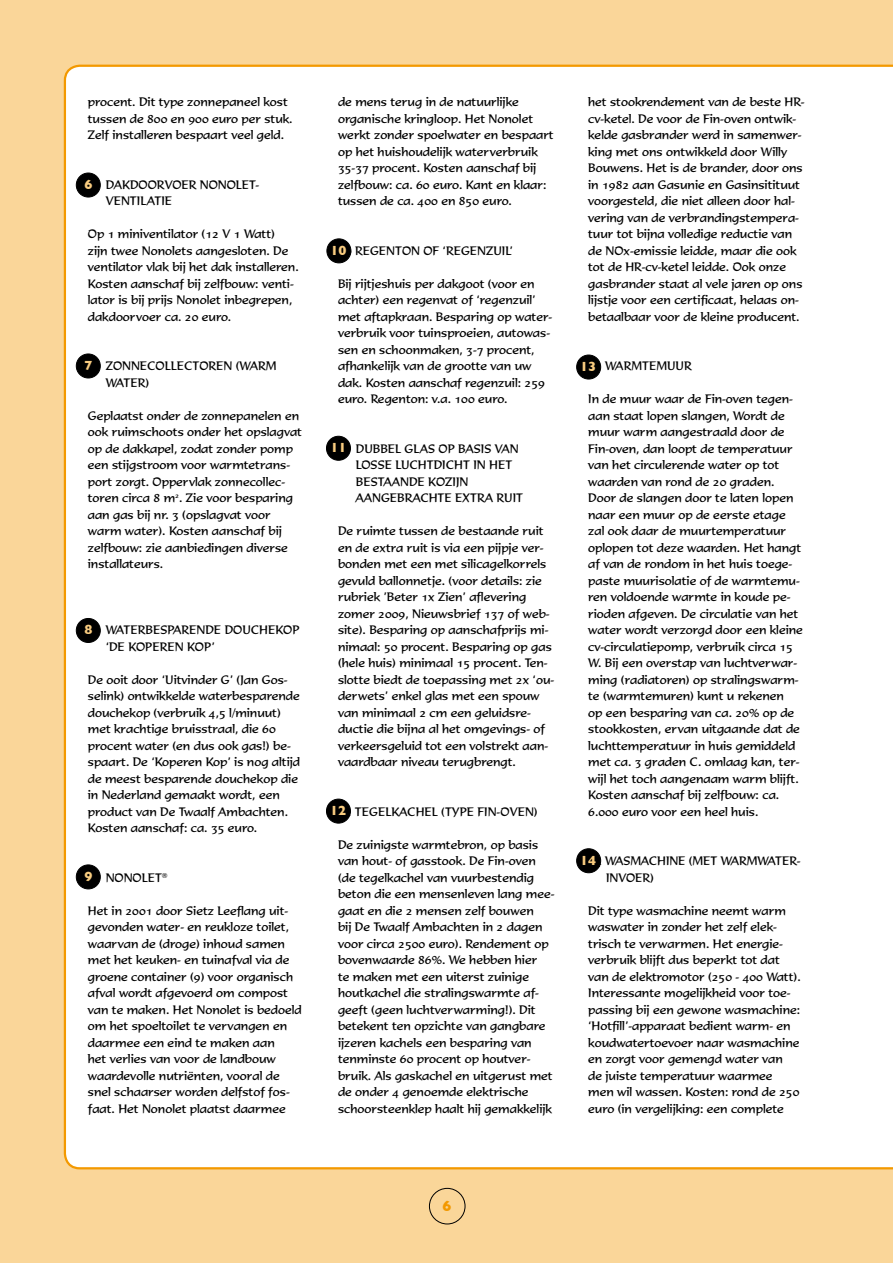
<style>
.page{position:relative;width:893px;height:1263px;background:#fad699}
.page>*{position:absolute;margin:0;border:0;box-sizing:border-box;transform-origin:0 0}
.t1{font:700 15px "Gill Sans";color:#f39900}
.t2{font:700 13.5px "Gill Sans";color:#f9cc80}
.t3{font:12px/16.5px "Formal 436 BT";color:#000}
.t4{font:12px "Formal 436 BT";letter-spacing:.06em;color:#000}
.t5{font:12px/16.5px "Formal 436 BT";letter-spacing:.09em;color:#000}
.t6{font:12px "Formal 436 BT";letter-spacing:.07em;color:#000}
.t7{font:12px "Formal 436 BT";letter-spacing:.03em;color:#000}
</style>
<div class="page">
<div style="left:64px;top:65px;width:829px;height:1104px;background:#fff"></div>
<div style="left:577px;top:849px;width:24px;height:24px;background:#000;border-radius:50%"></div>
<div style="left:576px;top:848px;width:25px;height:25px;border:1px solid #000;border-radius:50%"></div>
<div style="left:577px;top:355px;width:24px;height:24px;background:#000;border-radius:50%"></div>
<div style="left:576px;top:355px;width:25px;height:24px;border:1px solid #000;border-radius:50%"></div>
<div style="left:326px;top:799px;width:24px;height:24px;background:#000;border-radius:50%"></div>
<div style="left:326px;top:799px;width:25px;height:24px;border:1px solid #000;border-radius:50%"></div>
<div style="left:326px;top:436px;width:24px;height:24px;background:#000;border-radius:50%"></div>
<div style="left:326px;top:436px;width:25px;height:25px;border:1px solid #000;border-radius:50%"></div>
<div style="left:327px;top:239px;width:24px;height:24px;background:#000;border-radius:50%"></div>
<div style="left:326px;top:238px;width:25px;height:25px;border:1px solid #000;border-radius:50%"></div>
<div style="left:76px;top:865px;width:24px;height:24px;background:#000;border-radius:50%"></div>
<div style="left:76px;top:864px;width:25px;height:25px;border:1px solid #000;border-radius:50%"></div>
<div style="left:76px;top:618px;width:24px;height:24px;background:#000;border-radius:50%"></div>
<div style="left:76px;top:618px;width:25px;height:25px;border:1px solid #000;border-radius:50%"></div>
<div style="left:76px;top:354px;width:24px;height:24px;background:#000;border-radius:50%"></div>
<div style="left:76px;top:354px;width:25px;height:24px;border:1px solid #000;border-radius:50%"></div>
<div style="left:76px;top:173px;width:24px;height:24px;background:#000;border-radius:50%"></div>
<div style="left:76px;top:173px;width:25px;height:24px;border:1px solid #000;border-radius:50%"></div>
<div style="left:429px;top:1188px;width:36px;height:36px;border:1px solid #000;border-radius:50%"></div>
<p class="t3" style="left:88px;top:94px;width:206px">procent. Dit type zonnepaneel kost tussen de 800 en 900 euro per stuk.<br>Zelf installeren bespaart veel geld.</p>
<p class="t3" style="left:88px;top:176px;width:27px">6. dakd</p>
<p class="t3" style="left:139px;top:176px;width:122px">oorvoer Nonolet-</p>
<p class="t3" style="left:88px;top:193px;width:12px">ve</p>
<p class="t3" style="left:121px;top:193px;width:52px">ntilatie</p>
<p class="t3" style="left:88px;top:226px;width:212px">Op 1 miniventilator (12 V 1 Watt)<br>zijn twee Nonolets aangesloten. De ventilator vlak bij het dak installeren.<br>Kosten aanschaf bij zelfbouw: venti&shy;lator is bij prijs Nonolet inbegrepen, dakdoorvoer ca. 20 euro.</p>
<p class="t2" style="left:85px;top:177px;width:10px">6</p>
<p class="t2" style="left:85px;top:357px;width:10px">7</p>
<p class="t5" style="left:88px;top:358px;width:190px">7. zonnecollectoren (warm wate</p>
<p class="t3" style="left:138px;top:374px;width:13px">r)</p>
<p class="t3" style="left:88px;top:407px;width:216px">Geplaatst onder de zonnepanelen en ook ruimschoots onder het opslagvat op de dakkapel, zodat zonder pomp een stijgstroom voor warmtetrans&shy;port zorgt. Oppervlak zonnecollec&shy;toren circa 8 m<sup>2</sup>. Zie voor besparing aan gas bij nr. 3 (opslagvat voor warm water). Kosten aanschaf bij zelfbouw: zie aanbiedingen diverse installateurs.</p>
<p class="t2" style="left:85px;top:622px;width:10px">8</p>
<p class="t3" style="left:88px;top:622px;width:27px">8. wate</p>
<p class="t6" style="left:138px;top:623px;width:131px">rbesparende douchek</p>
<p class="t3" style="left:283px;top:622px;width:18px">op</p>
<p class="t7" style="left:106px;top:639px;width:111px">‘de Koperen Kop’</p>
<p class="t3" style="left:88px;top:671px;width:214px">De ooit door ‘Uitvinder G’ (Jan Gos&shy;selink) ontwikkelde waterbesparende douchekop (verbruik 4,5 l/minuut) met krachtige bruisstraal, die 60 procent water (en dus ook gas!) be&shy;spaart. De ‘Koperen Kop’ is nog altijd de meest besparende douchekop die in Nederland gemaakt wordt, een product van De Twaalf Ambachten.<br>Kosten aanschaf: ca. 35 euro.</p>
<p class="t3" style="left:88px;top:869px;width:81px">9. Nonolet<sup>®</sup></p>
<p class="t3" style="left:88px;top:902px;width:215px">Het in 2001 door Sietz Leeflang uit&shy;gevonden water- en reukloze toilet, waarvan de (droge) inhoud samen met het keuken- en tuinafval via de groene container (9) voor organisch afval wordt afgevoerd om compost van te maken. Het Nonolet is bedoeld om het spoeltoilet te vervangen en daarmee een eind te maken aan<br>het verlies van voor de landbouw waardevolle nutriënten, vooral de snel schaarser worden delfstof fos&shy;faat. Het Nonolet plaatst daarmee</p>
<p class="t2" style="left:85px;top:868px;width:10px">9</p>
<p class="t3" style="left:338px;top:94px;width:217px">de mens terug in de natuurlijke organische kringloop. Het Nonolet werkt zonder spoelwater en bespaart op het huishoudelijk waterverbruik 35-37 procent. Kosten aanschaf bij zelfbouw: ca. 60 euro. Kant en klaar: tussen de ca. 400 en 850 euro.</p>
<p class="t4" style="left:338px;top:243px;width:176px">10 regenton of ‘Regenzuil’</p>
<p class="t3" style="left:338px;top:275px;width:216px">Bij rijtjeshuis per dakgoot (voor en achter) een regenvat of ‘regenzuil’ met aftapkraan. Besparing op water&shy;verbruik voor tuinsproeien, autowas&shy;sen en schoonmaken, 3-7 procent, afhankelijk van de grootte van uw dak. Kosten aanschaf regenzuil: 259 euro. Regenton: v.a. 100 euro.</p>
<p class="t3" style="left:338px;top:440px;width:44px">11 dubbe</p>
<p class="t2" style="left:330px;top:242px;width:18px">10</p>
<p class="t2" style="left:330px;top:440px;width:18px">11</p>
<p class="t3" style="left:356px;top:440px;width:164px;text-indent:39px">l glas Op basis van losse luchtd</p>
<p class="t3" style="left:442px;top:457px;width:56px">icht in het</p>
<p class="t3" style="left:338px;top:473px;width:12px">be</p>
<p class="t3" style="left:371px;top:473px;width:16px">staa</p>
<p class="t3" style="left:400px;top:473px;width:70px">nde kozijn</p>
<p class="t3" style="left:338px;top:490px;width:13px">aa</p>
<p class="t3" style="left:372px;top:490px;width:66px">ngebrachte</p>
<p class="t3" style="left:455px;top:490px;width:67px">extra ruit</p>
<p class="t3" style="left:338px;top:523px;width:218px">De ruimte tussen de bestaande ruit en de extra ruit is via een pijpje ver&shy;bonden met een met silicagelkorrels gevuld ballonnetje. (voor details: zie rubriek ’Beter 1x Zien’ aflevering zomer 2009, Nieuwsbrief 137 of web&shy;site). Besparing op aanschafprijs mi&shy;nimaal: 50 procent. Besparing op gas (hele huis) minimaal 15 procent. Ten&shy;slotte biedt de toepassing met 2x ‘ou&shy;derwets’ enkel glas met een spouw van minimaal 2 cm een geluidsre&shy;ductie die bijna al het omgevings- of verkeersgeluid tot een volstrekt aan&shy;vaardbaar niveau terugbrengt.</p>
<p class="t4" style="left:338px;top:804px;width:201px">12 tegelkachel (type Fin-oven)</p>
<p class="t3" style="left:338px;top:836px;width:218px">De zuinigste warmtebron, op basis van hout- of gasstook. De Fin-oven (de tegelkachel van vuurbestendig beton die een mensenleven lang mee&shy;gaat en die 2 mensen zelf bouwen<br>bij De Twaalf Ambachten in 2 dagen voor circa 2500 euro). Rendement op bovenwaarde 86%. We hebben hier<br>te maken met een uiterst zuinige houtkachel die stralingswarmte af&shy;geeft (geen luchtverwarming!). Dit betekent ten opzichte van gangbare ijzeren kachels een besparing van tenminste 60 procent op houtver&shy;bruik. Als gaskachel en uitgerust met de onder 4 genoemde elektrische schoorsteenklep haalt hij gemakkelijk</p>
<p class="t2" style="left:330px;top:803px;width:18px">12</p>
<p class="t3" style="left:588px;top:94px;width:218px">het stookrendement van de beste HR&shy;cv-ketel. De voor de Fin-oven ontwik&shy;kelde gasbrander werd in samenwer&shy;king met ons ontwikkeld door Willy Bouwens. Het is de brander, door ons in 1982 aan Gasunie en Gasinsitituut voorgesteld, die niet alleen door hal&shy;vering van de verbrandingstempera&shy;tuur tot bijna volledige reductie van de NOx-emissie leidde, maar die ook tot de HR-cv-ketel leidde. Ook onze gasbrander staat al vele jaren op ons lijstje voor een certificaat, helaas on&shy;betaalbaar voor de kleine producent.</p>
<p class="t3" style="left:588px;top:358px;width:103px">1 warmtemuur</p>
<p class="t3" style="left:588px;top:391px;width:216px">In de muur waar de Fin-oven tegen&shy;aan staat lopen slangen, Wordt de muur warm aangestraald door de Fin-oven, dan loopt de temperatuur van het circulerende water op tot waarden van rond de 20 graden.<br>Door de slangen door te laten lopen naar een muur op de eerste etage zal ook daar de muurtemperatuur oplopen tot deze waarden. Het hangt af van de rondom in het huis toege&shy;paste muurisolatie of de warmtemu&shy;ren voldoende warmte in koude pe&shy;rioden afgeven. De circulatie van het water wordt verzorgd door een kleine cv-circulatiepomp, verbruik circa 15<br>W. Bij een overstap van luchtverwar&shy;ming (radiatoren) op stralingswarm&shy;te (warmtemuren) kunt u rekenen<br>op een besparing van ca. 20% op de stookkosten, ervan uitgaande dat de luchttemperatuur in huis gemiddeld met ca. 3 graden C. omlaag kan, ter&shy;wijl het toch aangenaam warm blijft.<br>Kosten aanschaf bij zelfbouw: ca.<br>6.000 euro voor een heel huis.</p>
<p class="t2" style="left:580px;top:359px;width:18px">13</p>
<p class="t2" style="left:580px;top:852px;width:18px">14</p>
<p class="t3" style="left:588px;top:853px;width:179px">14 wasmachine (met warmwate</p>
<p class="t3" style="left:789px;top:853px;width:13px">r-</p>
<p class="t3" style="left:606px;top:869px;width:50px">invoer)</p>
<p class="t3" style="left:588px;top:902px;width:214px">Dit type wasmachine neemt warm waswater in zonder het zelf elek&shy;trisch te verwarmen. Het energie&shy;verbruik blijft dus beperkt tot dat van de elektromotor (250 - 400 Watt).<br>Interessante mogelijkheid voor toe&shy;passing bij een gewone wasmachine: ‘Hotfill’-apparaat bedient warm- en koudwatertoevoer naar wasmachine en zorgt voor gemengd water van<br>de juiste temperatuur waarmee men wil wassen. Kosten: rond de 250 euro (in vergelijking: een complete</p>
<p class="t1" style="left:442px;top:1197px;width:10px">6</p>
</div>
